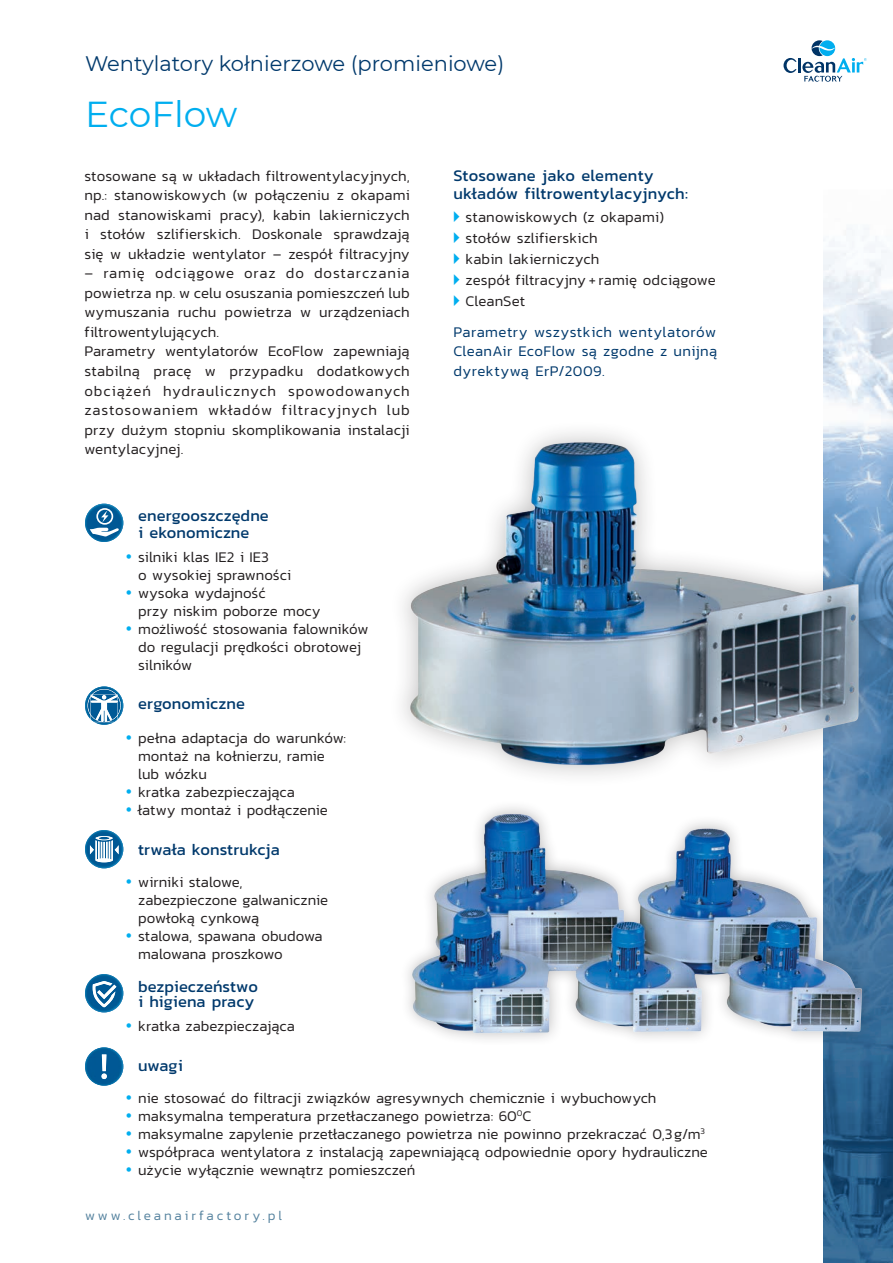
<style>
.page{position:relative;width:893px;height:1263px;background:#fff}
.page>*{position:absolute;margin:0;border:0;box-sizing:border-box;transform-origin:0 0}
.t1{font:36px "Montserrat";letter-spacing:-.005em;color:#00aeef}
.t2{font:21px "Montserrat";color:#00396c}
.t3{font:16.5px/16.5px "Kanit";letter-spacing:.005em;color:#00396c}
.t4{font:300 15px/19.5px "Kanit";color:#231f20}
.t5{font:300 15px/19.5px "Kanit";letter-spacing:.025em;color:#00396c;text-align:justify}
.t6{font:300 13.5px "Kanit";letter-spacing:.215em;color:#56839f}
.s1{color:#00aeef}
</style>
<div class="page">
<img style="left:823px;top:228px;width:70px;height:1035px">
<img style="left:402px;top:407px;width:491px;height:416px">
<img style="left:402px;top:801px;width:473px;height:255px">
<svg style="left:783px;top:58px;width:13px;height:15px"></svg>
<hr style="left:798px;top:58px;width:3px;height:15px;background:#003466">
<svg style="left:802px;top:40px;width:65px;height:42px"></svg>
<img style="left:85px;top:504px;width:38px;height:38px;border-radius:19px">
<svg style="left:90px;top:508px;width:29px;height:29px"></svg>
<img style="left:85px;top:830px;width:38px;height:38px">
<svg style="left:90px;top:837px;width:29px;height:25px"></svg>
<img style="left:95px;top:836px;width:18px;height:26px">
<img style="left:85px;top:974px;width:38px;height:38px">
<img style="left:93px;top:981px;width:22px;height:26px">
<img style="left:97px;top:984px;width:19px;height:15px">
<img style="left:85px;top:686px;width:38px;height:39px">
<svg style="left:88px;top:689px;width:33px;height:33px"></svg>
<img style="left:85px;top:1047px;width:38px;height:39px">
<svg style="left:101px;top:1054px;width:6px;height:25px"></svg>
<h2 class="t2" style="left:85px;top:49px;width:421px">Wentylatory kołnierzowe (promieniowe)</h2>
<h1 class="t1" style="left:85px;top:90px;width:154px">EcoFlow</h1>
<p class="t4" style="left:84px;top:166px;width:327px;text-align:justify">stosowane są w układach filtrowentylacyjnych, np.: stanowiskowych (w połączeniu z okapami nad stanowiskami pracy), kabin lakierniczych i stołów szlifierskich. Doskonale sprawdzają się w układzie wentylator – zespół filtracyjny</p>
<p class="t4" style="left:84px;top:263px;width:327px">– ramię odciągowe oraz do dostarczania powietrza np. w celu osuszania pomieszczeń lub wymuszania ruchu powietrza w urządzeniach filtrowentylujących.<br>Parametry wentylatorów EcoFlow zapewniają stabilną pracę w przypadku dodatkowych obciążeń hydraulicznych spowodowanych zastosowaniem wkładów filtracyjnych lub przy dużym stopniu skomplikowania instalacji wentylacyjnej.</p>
<p class="t3" style="left:138px;top:507px;width:132px">energooszczędne i ekonomiczne</p>
<p class="t4" style="left:138px;top:548px;width:155px;line-height:18px;text-indent:-13px"><span class="s1">•</span> silniki klas IE2 i IE3<br>o wysokiej sprawności</p>
<p class="t4" style="left:138px;top:584px;width:184px;line-height:18px;text-indent:-13px"><span class="s1">•</span> wysoka wydajność<br>przy niskim poborze mocy</p>
<p class="t4" style="left:138px;top:620px;width:232px;line-height:18px;text-indent:-13px"><span class="s1">•</span> możliwość stosowania falowników do regulacji prędkości obrotowej silników</p>
<p class="t3" style="left:138px;top:695px;width:108px">ergonomiczne</p>
<p class="t4" style="left:138px;top:728px;width:210px;line-height:18px;text-indent:-13px"><span class="s1">•</span> pełna adaptacja do warunków: montaż na kołnierzu, ramie lub wózku</p>
<p class="t4" style="left:125px;top:782px;width:171px"><span class="s1">•</span> kratka zabezpieczająca</p>
<p class="t4" style="left:125px;top:800px;width:204px"><span class="s1">•</span> łatwy montaż i podłączenie</p>
<p class="t3" style="left:138px;top:841px;width:143px">trwała konstrukcja</p>
<p class="t4" style="left:138px;top:873px;width:192px;line-height:18px;text-indent:-13px"><span class="s1">•</span> wirniki stalowe, zabezpieczone galwanicznie powłoką cynkową</p>
<p class="t4" style="left:138px;top:927px;width:186px;line-height:18px;text-indent:-13px"><span class="s1">•</span> stalowa, spawana obudowa malowana proszkowo</p>
<p class="t3" style="left:138px;top:978px;width:121px;line-height:15px">bezpieczeństwo i higiena pracy</p>
<p class="t4" style="left:125px;top:1016px;width:171px"><span class="s1">•</span> kratka zabezpieczająca</p>
<p class="t3" style="left:138px;top:1057px;width:46px">uwagi</p>
<p class="t3" style="left:453px;top:166px;width:236px;line-height:18px">Stosowane jako elementy układów filtrowentylacyjnych:</p>
<p class="t4" style="left:466px;top:207px;width:252px;line-height:21px">stanowiskowych (z okapami)<br>stołów szlifierskich<br>kabin lakierniczych<br>zespół filtracyjny + ramię odciągowe<br>CleanSet</p>
<p class="t5" style="left:453px;top:322px;width:265px">Parametry wszystkich wentylatorów CleanAir EcoFlow są zgodne z unijną dyrektywą ErP/2009.</p>
<p class="t4" style="left:125px;top:1088px;width:532px"><span class="s1">•</span> nie stosować do filtracji związków agresywnych chemicznie i wybuchowych</p>
<p class="t4" style="left:125px;top:1106px;width:407px"><span class="s1">•</span> maksymalna temperatura przetłaczanego powietrza: 60<sup>0</sup>C</p>
<p class="t4" style="left:125px;top:1124px;width:581px"><span class="s1">•</span> maksymalne zapylenie przetłaczanego powietrza nie powinno przekraczać 0,3g/m<sup>3</sup></p>
<p class="t4" style="left:125px;top:1142px;width:584px"><span class="s1">•</span> współpraca wentylatora z instalacją zapewniającą odpowiednie opory hydrauliczne</p>
<p class="t4" style="left:125px;top:1160px;width:291px"><span class="s1">•</span> użycie wyłącznie wewnątrz pomieszczeń</p>
<p class="t6" style="left:85px;top:1206px;width:198px">www.cleanairfactory.pl</p>
</div>
